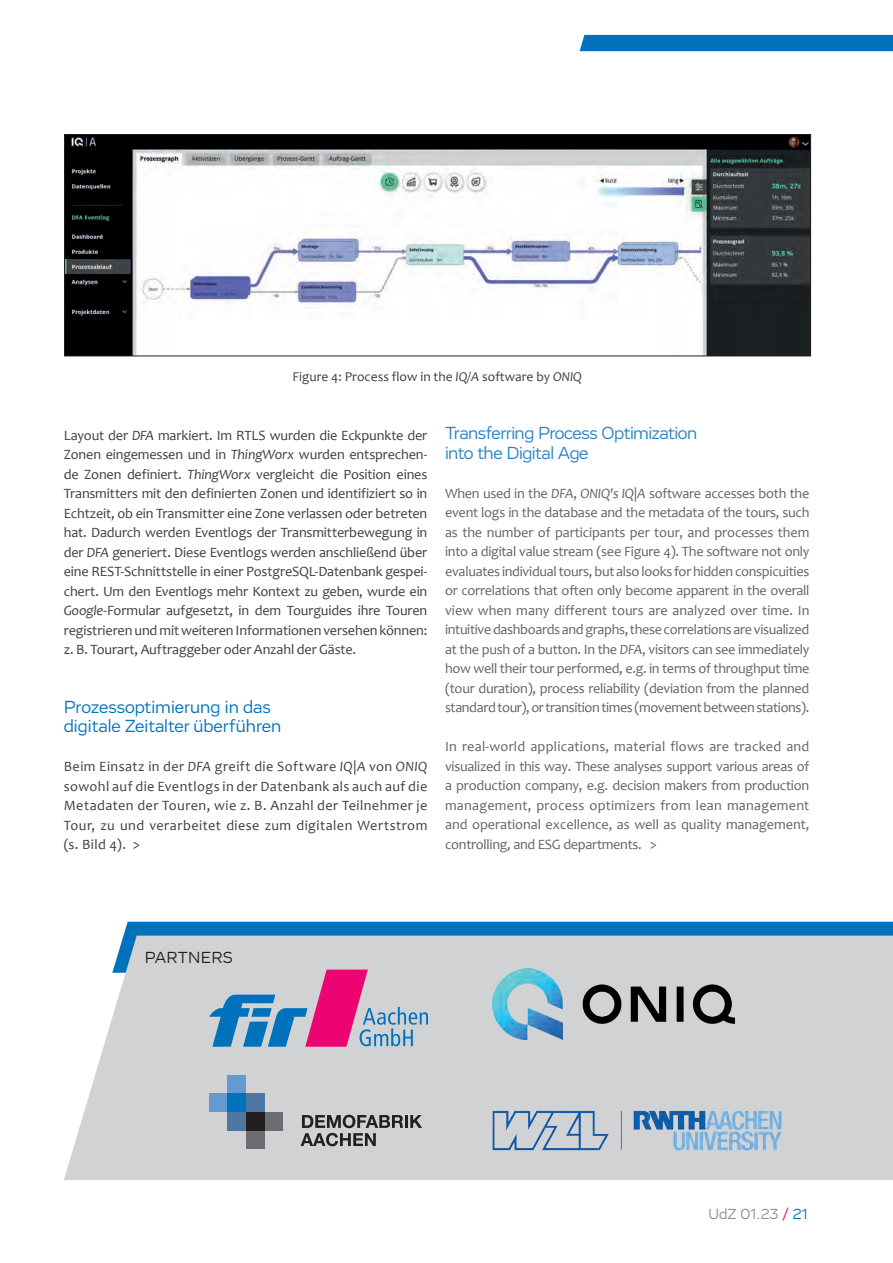
<style>
.page{position:relative;width:893px;height:1263px;background:#fff}
.page>*{position:absolute;margin:0;border:0;box-sizing:border-box;transform-origin:0 0}
.t1{font:18px/19.5px "Vito";color:#0072bc}
.t2{font:18px/19.5px "Vito";letter-spacing:-.03em;color:#2783c5}
.t3{font:16.5px "Vito";letter-spacing:.015em;color:#231f20}
.t4{font:15px "Vito";letter-spacing:-.005em;color:#8a8c8f}
.t5{font:14.25px/19.5px "Candara";letter-spacing:-.025em;color:#636366;text-align:justify}
.t6{font:14.25px/19.5px "Candara";letter-spacing:.015em;color:#3e3e3f;text-align:justify}
.t7{font:13.5px "Candara";color:#3e3e3f}
.s1{font-style:italic}
.s2{color:#ed0372}
.s3{color:#0072bc}
</style>
<div class="page">
<div style="left:580px;top:35px;width:313px;height:16px;background:#0072bc"></div>
<img style="left:66px;top:136px;width:743px;height:218px">
<div style="left:64px;top:134px;width:747px;height:222px;border:1px solid #231f20"></div>
<div style="left:64px;top:1019px;width:829px;height:161px;background:#d1d2d4"></div>
<div style="left:210px;top:1094px;width:18px;height:18px;background:#6599d1"></div>
<div style="left:246px;top:1094px;width:18px;height:18px;background:#4e78a3"></div>
<div style="left:228px;top:1112px;width:18px;height:18px;background:#4e78a3"></div>
<div style="left:228px;top:1076px;width:18px;height:18px;background:#6599d1"></div>
<div style="left:228px;top:1094px;width:18px;height:18px;background:#0072bc"></div>
<div style="left:246px;top:1130px;width:18px;height:18px;background:#6c6d70"></div>
<div style="left:264px;top:1112px;width:18px;height:18px;background:#6c6d70"></div>
<div style="left:246px;top:1112px;width:18px;height:18px;background:#231f20"></div>
<svg style="left:301px;top:1115px;width:121px;height:31px;background:#939394"></svg>
<img style="left:481px;top:1091px;width:312px;height:79px">
<svg style="left:112px;top:922px;width:781px;height:125px;background:#aab7c8"></svg>
<p class="t7" style="left:293px;top:368px;width:291px">Figure 4: Process flow in the <span class="s1">IQ/A</span> software by <span class="s1">ONIQ</span></p>
<p class="t6" style="left:64px;top:425px;width:365px">Layout der <span class="s1">DFA</span> markiert. Im RTLS wurden die Eckpunkte der Zonen eingemessen und in <span class="s1">ThingWorx</span> wurden entsprechen&shy;de Zonen definiert. <span class="s1">ThingWorx</span> vergleicht die Position eines Transmitters mit den definierten Zonen und identifiziert so in Echtzeit, ob ein Transmitter eine Zone verlassen oder betreten hat. Dadurch werden Eventlogs der Transmitterbewegung in der <span class="s1">DFA</span> generiert. Diese Eventlogs werden anschließend über eine REST-Schnittstelle in einer PostgreSQL-Datenbank gespei&shy;chert. Um den Eventlogs mehr Kontext zu geben, wurde ein <span class="s1">Google</span>-Formular aufgesetzt, in dem Tourguides ihre Touren registrieren und mit weiteren Informationen versehen können: z. B. Tourart, Auftraggeber oder Anzahl der Gäste.</p>
<p class="t1" style="left:64px;top:697px;width:219px">Prozessoptimierung in das digitale Zeitalter überführen</p>
<p class="t6" style="left:64px;top:757px;width:365px">Beim Einsatz in der <span class="s1">DFA</span> greift die Software <span class="s1">IQ|A</span> von <span class="s1">ONIQ </span>sowohl auf die Eventlogs in der Datenbank als auch auf die Metadaten der Touren, wie z. B. Anzahl der Teilnehmer je Tour, zu und verarbeitet diese zum digitalen Wertstrom (s. Bild 4). &gt;</p>
<p class="t2" style="left:445px;top:424px;width:254px">Transferring Process Optimization into the Digital Age</p>
<p class="t5" style="left:445px;top:483px;width:366px">When used in the <span class="s1">DFA</span>, <span class="s1">ONIQ's IQ|A</span> software accesses both the event logs in the database and the metadata of the tours, such as the number of participants per tour, and processes them into a digital value stream (see Figure 4). The software not only evaluates individual tours, but also looks for hidden conspicuities or correlations that often only become apparent in the overall view when many different tours are analyzed over time. In intuitive dashboards and graphs, these correlations are visualized at the push of a button. In the <span class="s1">DFA</span>, visitors can see immediately how well their tour performed, e.g. in terms of throughput time (tour duration), process reliability (deviation from the planned standard tour), or transition times (movement between stations).</p>
<p class="t5" style="left:445px;top:737px;width:366px">In real-world applications, material flows are tracked and visualized in this way. These analyses support various areas of a production company, e.g. decision makers from production management, process optimizers from lean management and operational excellence, as well as quality management, controlling, and ESG departments. &gt;</p>
<p class="t3" style="left:145px;top:948px;width:89px">PARTNERS</p>
<p class="t4" style="left:708px;top:1205px;width:101px">UdZ 01.23 <span class="s2">/</span> <span class="s3">21</span></p>
</div>
